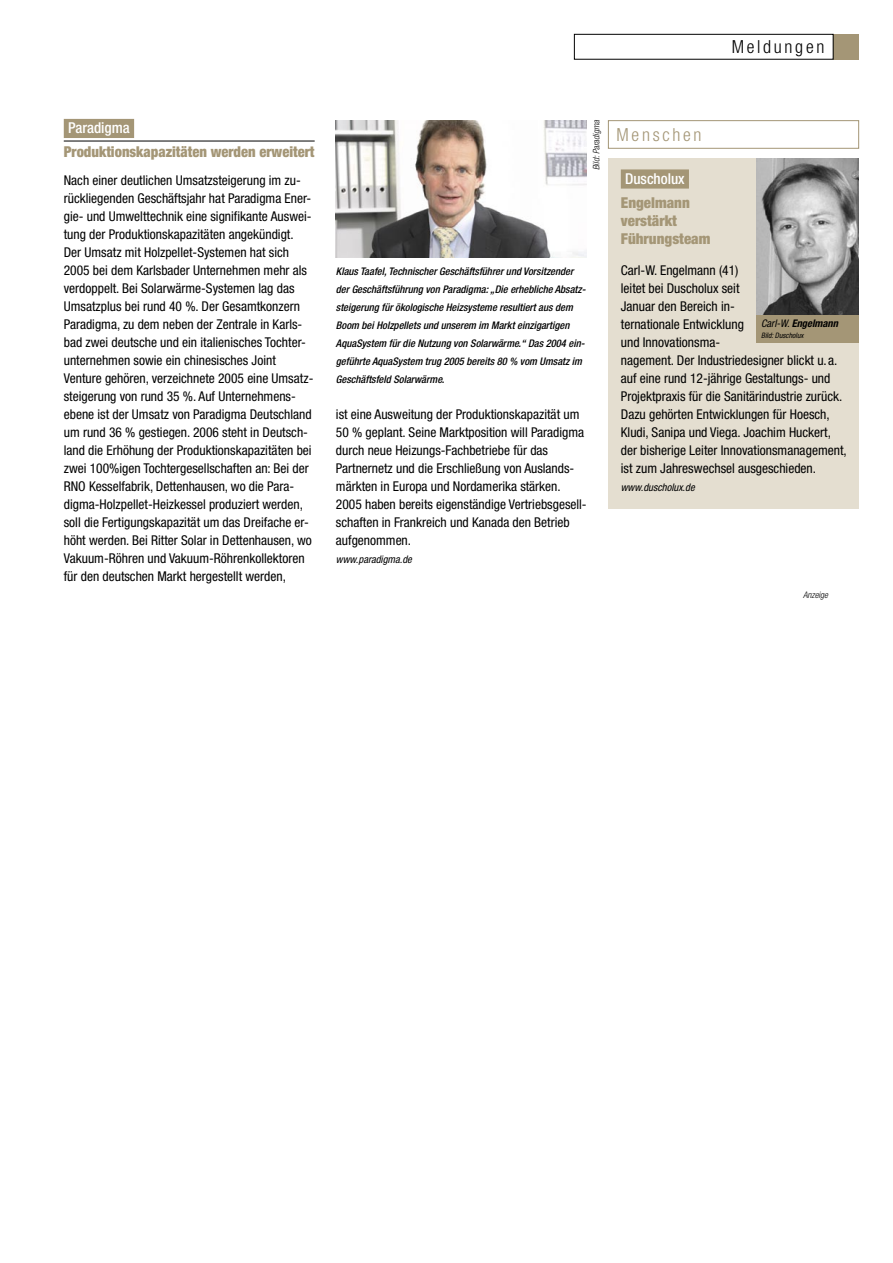
<style>
.page{position:relative;width:893px;height:1263px;background:#fff}
.page>*{position:absolute;margin:0;border:0;box-sizing:border-box;transform-origin:0 0}
.t1{font:300 condensed 18px "Helvetica Neue LT Std";letter-spacing:.15em;color:#000}
.N_TGA_P3_Text{font:300 condensed 18px "Helvetica Neue LT Std";letter-spacing:.15em;color:#a49676}
.N_TGA_P2_Headline{font:900 condensed 15px "Helvetica Neue LT Std";color:#a49676}
.N_TGA_Menschen_HL{font:900 condensed 15px/18px "Helvetica Neue LT Std";color:#a49676}
.N_TGA_P1_Firma{font:500 condensed 15px "Helvetica Neue LT Std";color:#fff}
.N_TGA_P3_Text-2{font:condensed 13.5px/18px "Helvetica Neue LT Std";color:#000}
.N_TGA_Meldungen{font:condensed 13.5px/18px "Helvetica Neue LT Std";color:#000}
.N_TGA_BU_m{font:italic 500 condensed 10.5px/18px "Helvetica Neue LT Std";color:#000}
.N_TGA_P4_Adresse{font:italic condensed 10.5px "Helvetica Neue LT Std";color:#000}
.N_TGA_Menschen_Vorname{font:italic 700 condensed 10.5px "Helvetica Neue LT Std";color:#000}
.N_TGA_Foto{font:italic 300 condensed 9px "Helvetica Neue LT Std";color:#000}
.N_TGA_Menschen_Vorname-2{font:italic condensed 7.5px "Helvetica Neue LT Std";color:#000}
.s1{font-weight:400}
</style>
<div class="page">
<img style="left:336px;top:120px;width:251px;height:137px">
<div style="left:833px;top:34px;width:26px;height:26px;background:#a49676"></div>
<div style="left:574px;top:34px;width:259px;height:26px;border:1px solid #000"></div>
<div style="left:608px;top:158px;width:251px;height:351px;background:#e4ded0"></div>
<div style="left:608px;top:120px;width:251px;height:29px;border:1px solid #a49676"></div>
<div style="left:621px;top:169px;width:68px;height:20px;background:#a49676"></div>
<img style="left:757px;top:158px;width:102px;height:158px">
<div style="left:757px;top:316px;width:102px;height:27px;background:#a49676"></div>
<div style="left:64px;top:119px;width:70px;height:19px;background:#a49676"></div>
<hr style="left:64px;top:141px;width:251px;height:1px;background:#000">
<p class="t1" style="left:732px;top:37px;width:94px">Meldungen</p>
<p class="N_TGA_P1_Firma" style="left:68px;top:119px;width:63px">Paradigma</p>
<p class="N_TGA_P2_Headline" style="left:64px;top:143px;width:252px">Produktionskapazitäten werden erweitert</p>
<p class="N_TGA_P3_Text-2" style="left:64px;top:171px;width:251px">Nach einer deutlichen Umsatzsteigerung im zu&shy;rückliegenden Geschäftsjahr hat Paradigma Ener&shy;gie- und Umwelttechnik eine signifikante Auswei&shy;tung der Produktionskapazitäten angekündigt.<br>Der Umsatz mit Holzpellet-Systemen hat sich 2005 bei dem Karlsbader Unternehmen mehr als verdoppelt. Bei Solarwärme-Systemen lag das Umsatzplus bei rund 40 %. Der Gesamtkonzern Paradigma, zu dem neben der Zentrale in Karls&shy;bad zwei deutsche und ein italienisches Tochter&shy;unternehmen sowie ein chinesisches Joint Venture gehören, verzeichnete 2005 eine Umsatz&shy;steigerung von rund 35 %. Auf Unternehmens&shy;ebene ist der Umsatz von Paradigma Deutschland um rund 36 % gestiegen. 2006 steht in Deutsch&shy;land die Erhöhung der Produktionskapazitäten bei zwei 100%igen Tochtergesellschaften an: Bei der RNO Kesselfabrik, Dettenhausen, wo die Para&shy;digma-Holzpellet-Heizkessel produziert werden, soll die Fertigungskapazität um das Dreifache er&shy;höht werden. Bei Ritter Solar in Dettenhausen, wo Vakuum-Röhren und Vakuum-Röhrenkollektoren für den deutschen Markt hergestellt werden,</p>
<p class="N_TGA_Foto" style="left:591px;top:170px;width:52px;rotate:-90deg">Bild: Paradigma</p>
<p class="N_TGA_BU_m" style="left:336px;top:263px;width:251px">Klaus Taafel, Technischer Geschäftsführer und Vorsitzender der Geschäftsführung von Paradigma: „Die erhebliche Absatz&shy;steigerung für ökologische Heizsysteme resultiert aus dem Boom bei Holzpellets und unserem im Markt einzigartigen AquaSystem für die Nutzung von Solarwärme.“ Das 2004 ein&shy;geführte AquaSystem trug 2005 bereits 80 % vom Umsatz im Geschäftsfeld Solarwärme.</p>
<p class="N_TGA_P3_Text-2" style="left:336px;top:405px;width:252px">ist eine Ausweitung der Produktionskapazität um 50 % geplant. Seine Marktposition will Paradigma durch neue Heizungs-Fachbetriebe für das Partnernetz und die Erschließung von Auslands&shy;märkten in Europa und Nordamerika stärken.<br>2005 haben bereits eigenständige Vertriebsgesell&shy;schaften in Frankreich und Kanada den Betrieb aufgenommen.</p>
<p class="N_TGA_P4_Adresse" style="left:336px;top:553px;width:77px">www.paradigma.de</p>
<p class="N_TGA_P3_Text" style="left:617px;top:125px;width:86px">Menschen</p>
<p class="N_TGA_P1_Firma" style="left:625px;top:169px;width:61px">Duscholux</p>
<p class="N_TGA_Menschen_HL" style="left:621px;top:194px;width:91px">Engelmann verstärkt<br>Führungsteam</p>
<p class="N_TGA_Meldungen" style="left:621px;top:261px;width:227px">Carl-W. Engelmann (41)<br>leitet bei Duscholux seit<br>Januar den Bereich in-<br>ternationale Entwicklung<br>und Innovationsma-<br>nagement. Der Industriedesigner blickt u. a. auf eine rund 12-jährige Gestaltungs- und Projektpraxis für die Sanitärindustrie zurück.<br>Dazu gehörten Entwicklungen für Hoesch, Kludi, Sanipa und Viega. Joachim Huckert, der bisherige Leiter Innovationsmanagement, ist zum Jahreswechsel ausgeschieden.</p>
<p class="N_TGA_P4_Adresse" style="left:621px;top:481px;width:75px">www.duscholux.de</p>
<p class="N_TGA_Menschen_Vorname" style="left:761px;top:317px;width:78px"><span class="s1">Carl-W.</span> Engelmann</p>
<p class="N_TGA_Menschen_Vorname-2" style="left:761px;top:331px;width:44px">Bild: Duscholux</p>
<p class="N_TGA_Foto" style="left:803px;top:590px;width:26px">Anzeige</p>
</div>
